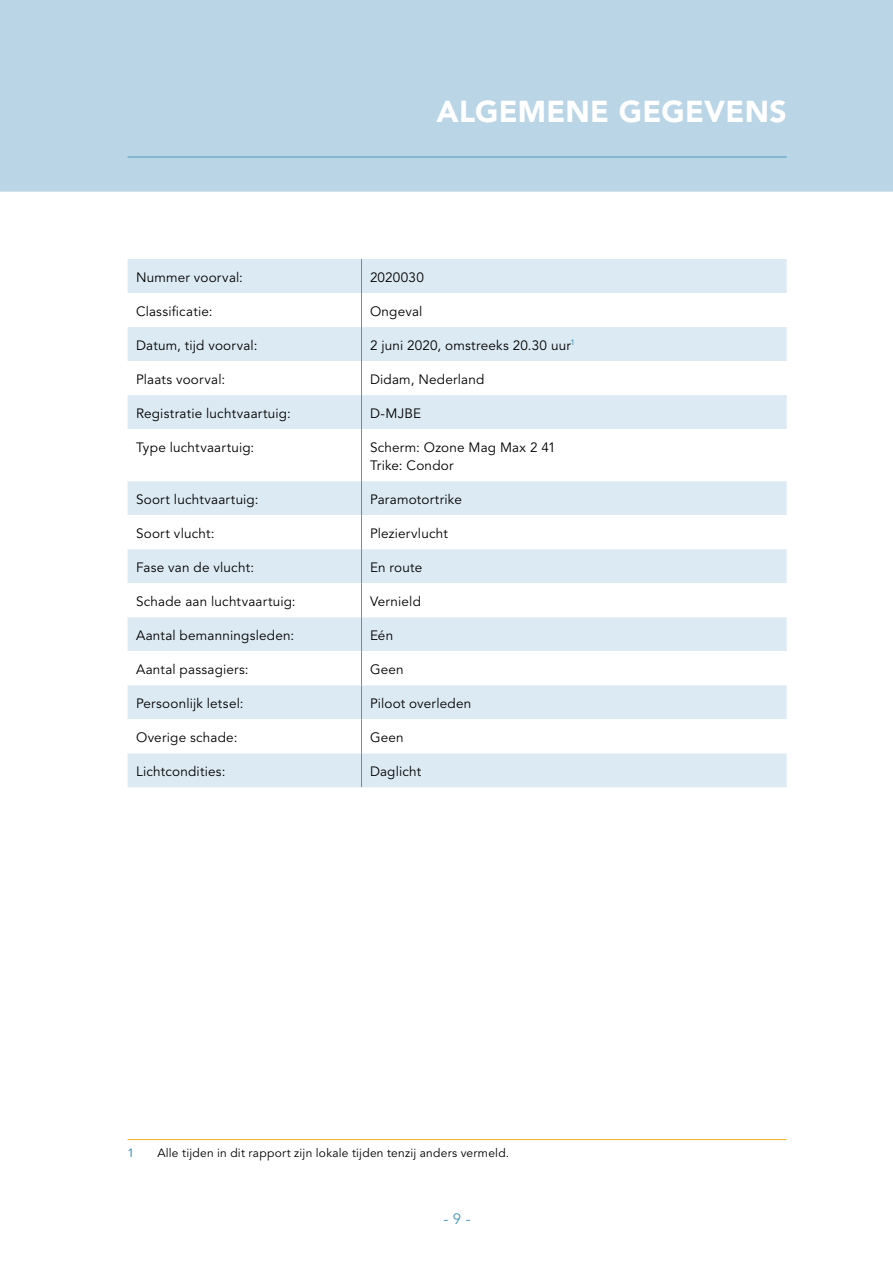
<style>
.page{position:relative;width:893px;height:1263px;background:#fff}
.page>*{position:absolute;margin:0;border:0;box-sizing:border-box;transform-origin:0 0}
.t1{font:900 30px "Avenir LT Std";letter-spacing:.01em;color:#fff}
.t2{font:15px "Avenir LT Std";color:#499abb}
.t3{font:13.5px/18px "Avenir LT Std";letter-spacing:.015em;color:#000}
.t4{font:12px "Avenir LT Std";letter-spacing:.02em;color:#000}
.t5{font:500 12px "Avenir LT Std";color:#499abb}
</style>
<div class="page">
<div style="left:0;top:0;width:893px;height:192px;background:#bad5e6"></div>
<hr style="left:128px;top:157px;width:659px;height:1px;background:#499abb">
<div style="left:128px;top:259px;width:659px;height:528px;background:#dceaf3"></div>
<svg style="left:128px;top:293px;width:659px;height:460px"></svg>
<hr style="left:361px;top:259px;width:1px;height:34px;background:#499abb">
<hr style="left:361px;top:293px;width:1px;height:34px;background:#499abb">
<hr style="left:361px;top:327px;width:1px;height:34px;background:#499abb">
<hr style="left:361px;top:361px;width:1px;height:34px;background:#499abb">
<hr style="left:361px;top:395px;width:1px;height:34px;background:#499abb">
<hr style="left:361px;top:429px;width:1px;height:52px;background:#499abb">
<hr style="left:361px;top:481px;width:1px;height:34px;background:#499abb">
<hr style="left:361px;top:515px;width:1px;height:34px;background:#499abb">
<hr style="left:361px;top:549px;width:1px;height:34px;background:#499abb">
<hr style="left:361px;top:583px;width:1px;height:34px;background:#499abb">
<hr style="left:361px;top:617px;width:1px;height:34px;background:#499abb">
<hr style="left:361px;top:651px;width:1px;height:34px;background:#499abb">
<hr style="left:361px;top:685px;width:1px;height:34px;background:#499abb">
<hr style="left:361px;top:719px;width:1px;height:34px;background:#499abb">
<hr style="left:361px;top:753px;width:1px;height:34px;background:#499abb">
<hr style="left:128px;top:1139px;width:659px;height:1px;background:#f9b122">
<h1 class="t1" style="left:437px;top:93px;width:352px">ALGEMENE GEGEVENS</h1>
<p class="t3" style="left:136px;top:268px;width:108px">Nummer voorval:</p>
<p class="t3" style="left:370px;top:268px;width:55px">2020030</p>
<p class="t3" style="left:136px;top:302px;width:78px">Classificatie:</p>
<p class="t3" style="left:370px;top:302px;width:54px">Ongeval</p>
<p class="t3" style="left:136px;top:336px;width:123px">Datum, tijd voorval:</p>
<p class="t3" style="left:370px;top:336px;width:206px">2 juni 2020, omstreeks 20.30 uur<sup>1</sup></p>
<p class="t3" style="left:136px;top:370px;width:91px">Plaats voorval:</p>
<p class="t3" style="left:370px;top:370px;width:116px">Didam, Nederland</p>
<p class="t3" style="left:136px;top:404px;width:156px">Registratie luchtvaartuig:</p>
<p class="t3" style="left:370px;top:404px;width:52px">D-MJBE</p>
<p class="t3" style="left:136px;top:438px;width:120px">Type luchtvaartuig:</p>
<p class="t3" style="left:370px;top:438px;width:187px">Scherm: Ozone Mag Max 2 41<br>Trike: Condor</p>
<p class="t3" style="left:136px;top:490px;width:124px">Soort luchtvaartuig:</p>
<p class="t3" style="left:370px;top:490px;width:93px">Paramotortrike</p>
<p class="t3" style="left:136px;top:524px;width:80px">Soort vlucht:</p>
<p class="t3" style="left:370px;top:524px;width:79px">Pleziervlucht</p>
<p class="t3" style="left:136px;top:558px;width:120px">Fase van de vlucht:</p>
<p class="t3" style="left:370px;top:558px;width:54px">En route</p>
<p class="t3" style="left:136px;top:592px;width:161px">Schade aan luchtvaartuig:</p>
<p class="t3" style="left:370px;top:592px;width:52px">Vernield</p>
<p class="t3" style="left:136px;top:626px;width:160px">Aantal bemanningsleden:</p>
<p class="t3" style="left:370px;top:626px;width:25px">Eén</p>
<p class="t3" style="left:136px;top:660px;width:114px">Aantal passagiers:</p>
<p class="t3" style="left:370px;top:660px;width:35px">Geen</p>
<p class="t3" style="left:136px;top:694px;width:109px">Persoonlijk letsel:</p>
<p class="t3" style="left:370px;top:694px;width:103px">Piloot overleden</p>
<p class="t3" style="left:136px;top:728px;width:103px">Overige schade:</p>
<p class="t3" style="left:370px;top:728px;width:35px">Geen</p>
<p class="t3" style="left:136px;top:762px;width:91px">Lichtcondities:</p>
<p class="t3" style="left:370px;top:762px;width:53px">Daglicht</p>
<p class="t5" style="left:128px;top:1145px;width:8px">1</p>
<p class="t4" style="left:157px;top:1145px;width:353px">Alle tijden in dit rapport zijn lokale tijden tenzij anders vermeld.</p>
<p class="t2" style="left:443px;top:1210px;width:29px">- 9 -</p>
</div>
